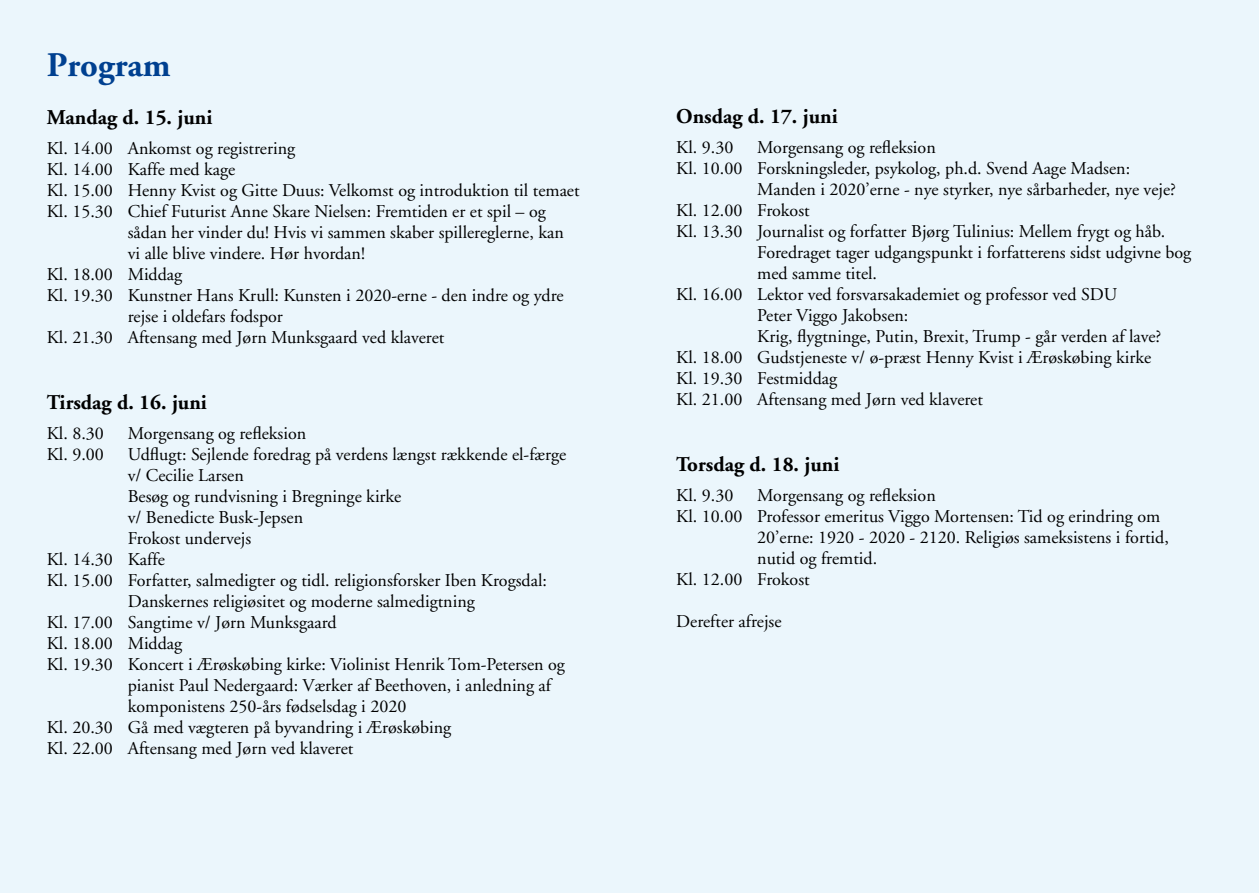
<style>
.page{position:relative;width:1259px;height:893px;background:#ebf6fc}
.page>*{position:absolute;margin:0;border:0;box-sizing:border-box;transform-origin:0 0}
.t1{font:700 34.5px "Adobe Garamond";color:#004090}
.t2{font:700 21px "Adobe Garamond";color:#000}
.t3{font:18px "Adobe Garamond";color:#000}
</style>
<div class="page">
<h1 class="t1" style="left:47px;top:47px;width:125px">Program</h1>
<p class="t2" style="left:47px;top:106px;width:167px">Mandag d. 15. juni</p>
<p class="t3" style="left:47px;top:139px;width:250px">Kl. 14.00 Ankomst og registrering</p>
<p class="t3" style="left:47px;top:160px;width:190px">Kl. 14.00 Kaffe med kage</p>
<p class="t3" style="left:47px;top:181px;width:534px">Kl. 15.00 Henny Kvist og Gitte Duus: Velkomst og introduktion til temaet</p>
<p class="t3" style="left:47px;top:202px;width:500px">Kl. 15.30 Chief Futurist Anne Skare Nielsen: Fremtiden er et spil – og</p>
<p class="t3" style="left:128px;top:223px;width:437px">sådan her vinder du! Hvis vi sammen skaber spillereglerne, kan</p>
<p class="t3" style="left:128px;top:244px;width:239px">vi alle blive vindere. Hør hvordan!</p>
<p class="t3" style="left:47px;top:265px;width:137px">Kl. 18.00 Middag</p>
<p class="t3" style="left:47px;top:286px;width:518px">Kl. 19.30 Kunstner Hans Krull: Kunsten i 2020-erne - den indre og ydre</p>
<p class="t3" style="left:128px;top:307px;width:157px">rejse i oldefars fodspor</p>
<p class="t3" style="left:47px;top:328px;width:399px">Kl. 21.30 Aftensang med Jørn Munksgaard ved klaveret</p>
<p class="t2" style="left:47px;top:391px;width:162px">Tirsdag d. 16. juni</p>
<p class="t3" style="left:47px;top:424px;width:59px">Kl. 8.30</p>
<p class="t3" style="left:128px;top:424px;width:180px">Morgensang og refleksion</p>
<p class="t3" style="left:47px;top:445px;width:59px">Kl. 9.00</p>
<p class="t3" style="left:128px;top:445px;width:440px">Udflugt: Sejlende foredrag på verdens længst rækkende el-færge</p>
<p class="t3" style="left:128px;top:466px;width:117px">v/ Cecilie Larsen</p>
<p class="t3" style="left:128px;top:487px;width:275px">Besøg og rundvisning i Bregninge kirke</p>
<p class="t3" style="left:128px;top:508px;width:177px">v/ Benedicte Busk-Jepsen</p>
<p class="t3" style="left:128px;top:529px;width:125px">Frokost undervejs</p>
<p class="t3" style="left:47px;top:550px;width:119px">Kl. 14.30 Kaffe</p>
<p class="t3" style="left:47px;top:571px;width:502px">Kl. 15.00 Forfatter, salmedigter og tidl. religionsforsker Iben Krogsdal:</p>
<p class="t3" style="left:128px;top:592px;width:348px">Danskernes religiøsitet og moderne salmedigtning</p>
<p class="t3" style="left:47px;top:613px;width:291px">Kl. 17.00 Sangtime v/ Jørn Munksgaard</p>
<p class="t3" style="left:47px;top:634px;width:137px">Kl. 18.00 Middag</p>
<p class="t3" style="left:47px;top:655px;width:520px">Kl. 19.30 Koncert i Ærøskøbing kirke: Violinist Henrik Tom-Petersen og</p>
<p class="t3" style="left:128px;top:676px;width:425px">pianist Paul Nedergaard: Værker af Beethoven, i anledning af</p>
<p class="t3" style="left:128px;top:697px;width:280px">komponistens 250-års fødselsdag i 2020</p>
<p class="t3" style="left:47px;top:718px;width:406px">Kl. 20.30 Gå med vægteren på byvandring i Ærøskøbing</p>
<p class="t3" style="left:47px;top:739px;width:308px">Kl. 22.00 Aftensang med Jørn ved klaveret</p>
<p class="t2" style="left:676px;top:105px;width:163px">Onsdag d. 17. juni</p>
<p class="t3" style="left:676px;top:137px;width:59px">Kl. 9.30</p>
<p class="t3" style="left:757px;top:137px;width:180px">Morgensang og refleksion</p>
<p class="t3" style="left:676px;top:158px;width:455px">Kl. 10.00 Forskningsleder, psykolog, ph.d. Svend Aage Madsen:</p>
<p class="t3" style="left:757px;top:179px;width:420px">Manden i 2020’erne - nye styrker, nye sårbarheder, nye veje?</p>
<p class="t3" style="left:676px;top:200px;width:135px">Kl. 12.00 Frokost</p>
<p class="t3" style="left:676px;top:221px;width:490px">Kl. 13.30 Journalist og forfatter Bjørg Tulinius: Mellem frygt og håb.</p>
<p class="t3" style="left:757px;top:242px;width:435px">Foredraget tager udgangspunkt i forfatterens sidst udgivne bog</p>
<p class="t3" style="left:757px;top:263px;width:121px">med samme titel.</p>
<p class="t3" style="left:676px;top:284px;width:442px">Kl. 16.00 Lektor ved forsvarsakademiet og professor ved SDU</p>
<p class="t3" style="left:757px;top:305px;width:153px">Peter Viggo Jakobsen:</p>
<p class="t3" style="left:757px;top:326px;width:405px">Krig, flygtninge, Putin, Brexit, Trump - går verden af lave?</p>
<p class="t3" style="left:676px;top:347px;width:476px">Kl. 18.00 Gudstjeneste v/ ø-præst Henny Kvist i Ærøskøbing kirke</p>
<p class="t3" style="left:676px;top:368px;width:162px">Kl. 19.30 Festmiddag</p>
<p class="t3" style="left:676px;top:389px;width:308px">Kl. 21.00 Aftensang med Jørn ved klaveret</p>
<p class="t2" style="left:676px;top:453px;width:165px">Torsdag d. 18. juni</p>
<p class="t3" style="left:676px;top:485px;width:59px">Kl. 9.30</p>
<p class="t3" style="left:757px;top:485px;width:180px">Morgensang og refleksion</p>
<p class="t3" style="left:676px;top:506px;width:485px">Kl. 10.00 Professor emeritus Viggo Mortensen: Tid og erindring om</p>
<p class="t3" style="left:757px;top:527px;width:413px">20’erne: 1920 - 2020 - 2120. Religiøs sameksistens i fortid,</p>
<p class="t3" style="left:757px;top:548px;width:121px">nutid og fremtid.</p>
<p class="t3" style="left:676px;top:569px;width:135px">Kl. 12.00 Frokost</p>
<p class="t3" style="left:676px;top:611px;width:107px">Derefter afrejse</p>
</div>
